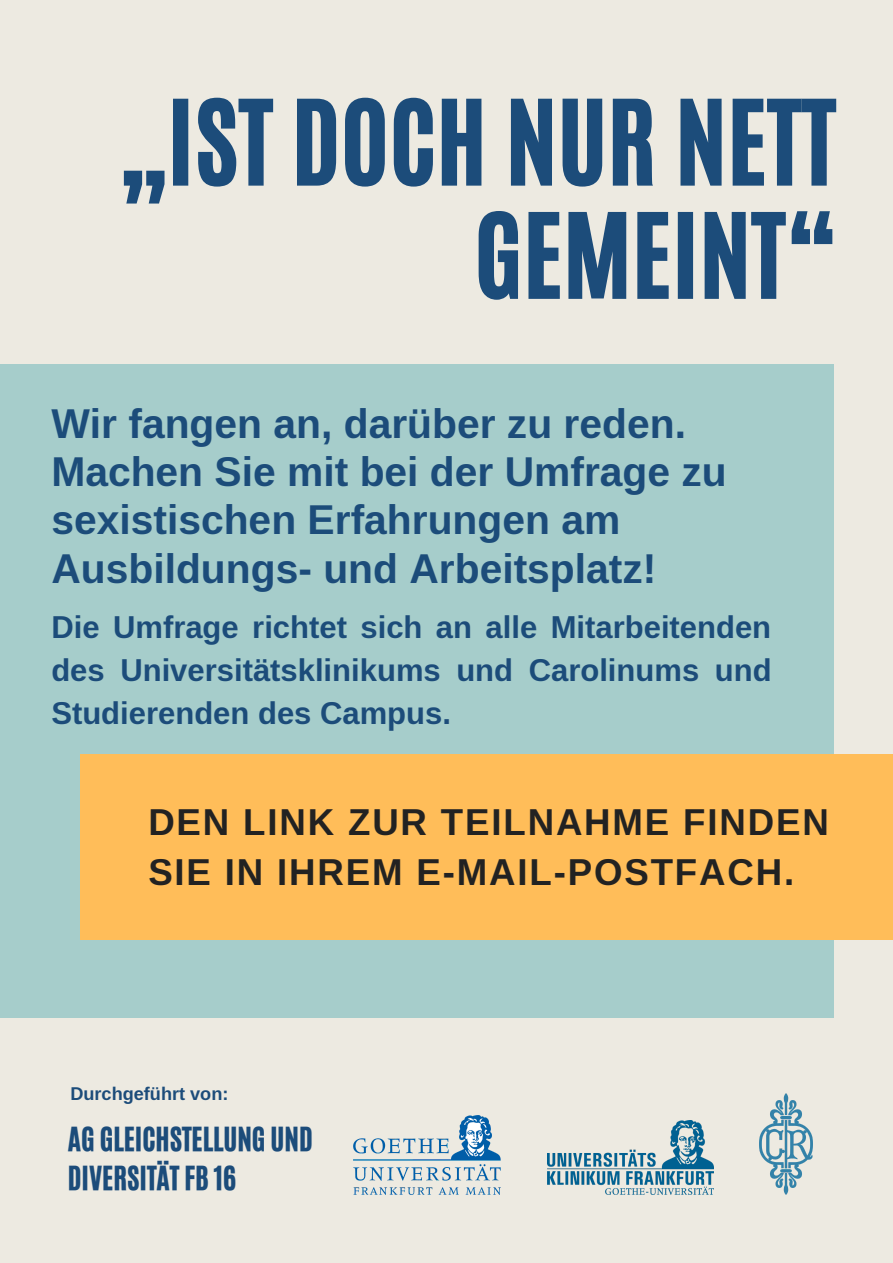
<style>
.page{position:relative;width:893px;height:1263px;background:#edeae1}
.page>*{position:absolute;margin:0;border:0;box-sizing:border-box;transform-origin:0 0}
.t1{font:98.32px/113.2px "CA Generated";letter-spacing:.01em;color:#1c4c7a;text-align:right}
.t2{font:700 40.8px/48.4px "Libra Sans";color:#1c4c7a}
.t3{font:700 36.67px/50.4px "Libra Sans";letter-spacing:.05em;color:#222}
.t4{font:700 30.97px/43.3px "Libra Sans";color:#1c4c7a;text-align:justify}
.t5{font:27.9px/39px "CA Generated";color:#1c4c7a}
.t6{font:700 18.15px "Libra Sans";color:#1c4c7a}
</style>
<div class="page">
<div style="left:0;top:365px;width:834px;height:653px;background:#a6cdcb"></div>
<div style="left:80px;top:755px;width:813px;height:185px;background:#ffbd59"></div>
<img style="left:354px;top:1115px;width:146px;height:80px">
<img style="left:547px;top:1121px;width:166px;height:73px">
<img style="left:760px;top:1093px;width:53px;height:102px">
<h1 class="t1" style="left:118px;top:86px;width:719px">„IST DOCH NUR NETT<br>GEMEINT“</h1>
<p class="t2" style="left:51px;top:399px;width:677px">Wir fangen an, darüber zu reden.<br>Machen Sie mit bei der Umfrage zu sexistischen Erfahrungen am<br>Ausbildungs- und Arbeitsplatz!</p>
<p class="t4" style="left:51px;top:605px;width:722px">Die Umfrage richtet sich an alle Mitarbeitenden des Universitätsklinikums und Carolinums und Studierenden des Campus.</p>
<p class="t3" style="left:148px;top:797px;width:682px">DEN LINK ZUR TEILNAHME FINDEN<br>SIE IN IHREM E-MAIL-POSTFACH.</p>
<p class="t6" style="left:70px;top:1083px;width:160px">Durchgeführt von:</p>
<p class="t5" style="left:68px;top:1119px;width:246px">AG GLEICHSTELLUNG UND<br>DIVERSITÄT FB 16</p>
</div>
